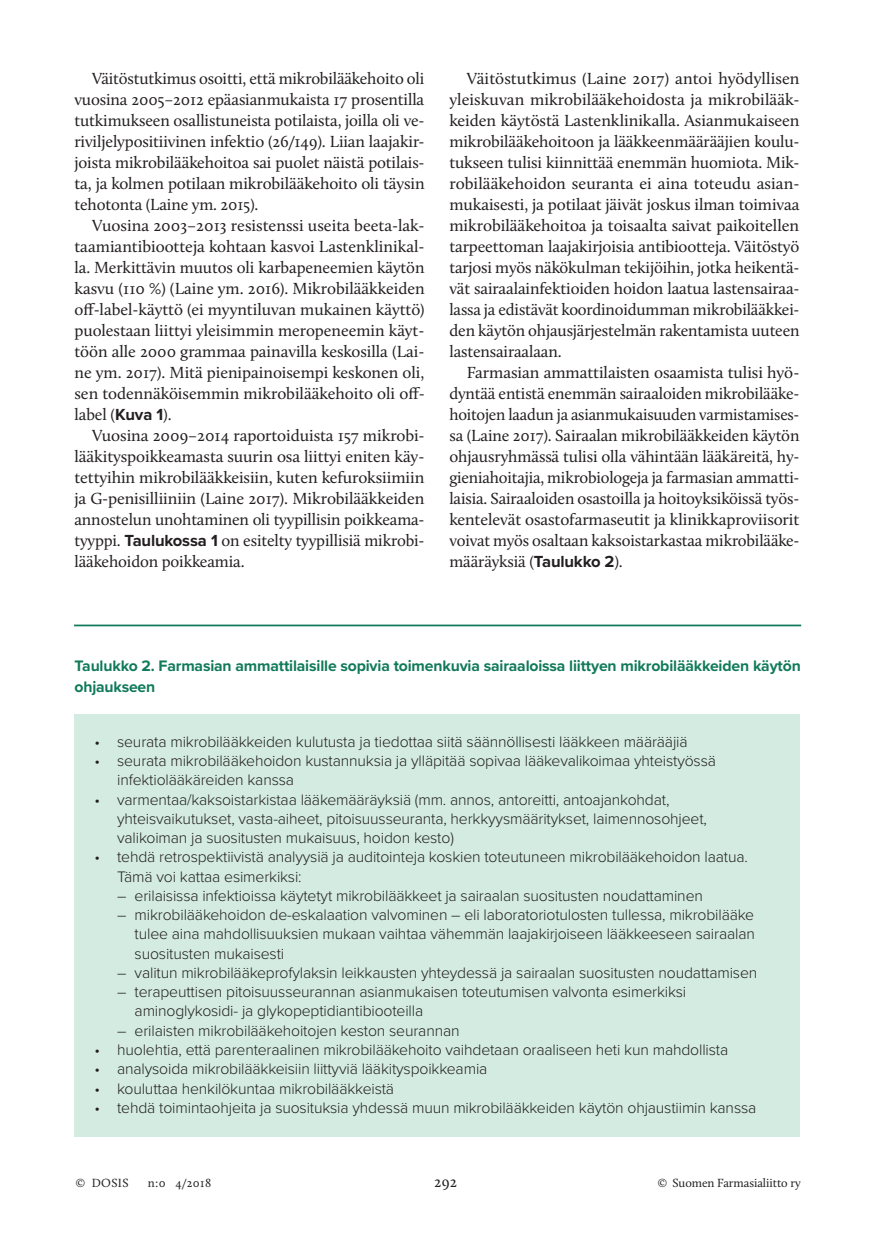
<style>
.page{position:relative;width:874px;height:1241px;background:#fff}
.page>*{position:absolute;margin:0;border:0;box-sizing:border-box;transform-origin:0 0}
.DOSIS_Leipäteksti{font:16.62px/21px "Calluna";letter-spacing:-.01em;color:#231f20;text-align:justify}
.DOSIS_Tittelin_alle{font:300 15.75px/19.2px "Proxima Nova";letter-spacing:-.01em;color:#231f20}
.DOSIS_Kuvateksti{font:700 15.75px/21px "Proxima Nova";letter-spacing:-.01em;color:#117a5a}
.t1{font:15.75px "Calluna";color:#231f20}
.t2{font:12.25px "Calluna";letter-spacing:-.005em;color:#231f20}
.s1{font-family:"Proxima Nova";font-weight:700}
</style>
<div class="page">
<div style="left:74px;top:714px;width:725px;height:422px;background:#d3ebe1"></div>
<hr style="left:74px;top:624px;width:726px;height:2px;background:#117a5a">
<p class="DOSIS_Leipäteksti" style="left:74px;top:68px;width:351px;text-indent:18px">Väitöstutkimus osoitti, että mikrobilääkehoito oli vuosina 2005–2012 epäasianmukaista 17 prosentilla tutkimukseen osallistuneista potilaista, joilla oli ve&shy;riviljelypositiivinen infektio (26/149). Liian laajakir&shy;joista mikrobilääkehoitoa sai puolet näistä potilais&shy;ta, ja kolmen potilaan mikrobilääkehoito oli täysin tehotonta (Laine ym. 2015).</p>
<p class="DOSIS_Leipäteksti" style="left:74px;top:215px;width:351px;text-indent:18px">Vuosina 2003–2013 resistenssi useita beeta-lak&shy;taamiantibiootteja kohtaan kasvoi Lastenklinikal&shy;la. Merkittävin muutos oli karbapeneemien käytön kasvu (110 %) (Laine ym. 2016). Mikrobilääkkeiden off-label-käyttö (ei myyntiluvan mukainen käyttö) puolestaan liittyi yleisimmin meropeneemin käyt&shy;töön alle 2000 grammaa painavilla keskosilla (Lai&shy;ne ym. 2017). Mitä pienipainoisempi keskonen oli, sen todennäköisemmin mikrobilääkehoito oli off&shy;label (<span class="s1">Kuva 1</span>).</p>
<p class="DOSIS_Leipäteksti" style="left:74px;top:425px;width:351px;text-indent:18px">Vuosina 2009–2014 raportoiduista 157 mikrobi&shy;lääkityspoikkeamasta suurin osa liittyi eniten käy&shy;tettyihin mikrobilääkkeisiin, kuten kefuroksiimiin ja G-penisilliiniin (Laine 2017). Mikrobilääkkeiden annostelun unohtaminen oli tyypillisin poikkeama&shy;tyyppi. <span class="s1">Taulukossa 1</span> on esitelty tyypillisiä mikrobi&shy;lääkehoidon poikkeamia.</p>
<p class="DOSIS_Leipäteksti" style="left:449px;top:68px;width:351px;text-indent:18px">Väitöstutkimus (Laine 2017) antoi hyödyllisen yleiskuvan mikrobilääkehoidosta ja mikrobilääk&shy;keiden käytöstä Lastenklinikalla. Asianmukaiseen mikrobilääkehoitoon ja lääkkeenmäärääjien koulu&shy;tukseen tulisi kiinnittää enemmän huomiota. Mik&shy;robilääkehoidon seuranta ei aina toteudu asian&shy;mukaisesti, ja potilaat jäivät joskus ilman toimivaa mikrobilääkehoitoa ja toisaalta saivat paikoitellen tarpeettoman laajakirjoisia antibiootteja. Väitöstyö tarjosi myös näkökulman tekijöihin, jotka heikentä&shy;vät sairaalainfektioiden hoidon laatua lastensairaa&shy;lassa ja edistävät koordinoidumman mikrobilääkkei&shy;den käytön ohjausjärjestelmän rakentamista uuteen lastensairaalaan.</p>
<p class="DOSIS_Leipäteksti" style="left:449px;top:362px;width:351px;text-indent:18px">Farmasian ammattilaisten osaamista tulisi hyö&shy;dyntää entistä enemmän sairaaloiden mikrobilääke&shy;hoitojen laadun ja asianmukaisuuden varmistamises&shy;sa (Laine 2017). Sairaalan mikrobilääkkeiden käytön ohjausryhmässä tulisi olla vähintään lääkäreitä, hy&shy;gieniahoitajia, mikrobiologeja ja farmasian ammatti&shy;laisia. Sairaaloiden osastoilla ja hoitoyksiköissä työs&shy;kentelevät osastofarmaseutit ja klinikkaproviisorit voivat myös osaltaan kaksoistarkastaa mikrobilääke&shy;määräyksiä (<span class="s1">Taulukko 2</span>).</p>
<p class="DOSIS_Kuvateksti" style="left:74px;top:655px;width:727px">Taulukko 2. Farmasian ammattilaisille sopivia toimenkuvia sairaaloissa liittyen mikrobilääkkeiden käytön ohjaukseen</p>
<p class="DOSIS_Tittelin_alle" style="left:94px;top:731px;width:594px">• seurata mikrobilääkkeiden kulutusta ja tiedottaa siitä säännöllisesti lääkkeen määrääjiä</p>
<p class="DOSIS_Tittelin_alle" style="left:117px;top:750px;width:600px;text-indent:-23px">• seurata mikrobilääkehoidon kustannuksia ja ylläpitää sopivaa lääkevalikoimaa yhteistyössä infektiolääkäreiden kanssa</p>
<p class="DOSIS_Tittelin_alle" style="left:117px;top:788px;width:591px;text-indent:-23px">• varmentaa/kaksoistarkistaa lääkemääräyksiä (mm. annos, antoreitti, antoajankohdat, yhteisvaikutukset, vasta-aiheet, pitoisuusseuranta, herkkyysmääritykset, laimennosohjeet, valikoiman ja suositusten mukaisuus, hoidon kesto)</p>
<p class="DOSIS_Tittelin_alle" style="left:117px;top:846px;width:632px;text-indent:-23px">• tehdä retrospektiivistä analyysiä ja auditointeja koskien toteutuneen mikrobilääkehoidon laatua.<br>Tämä voi kattaa esimerkiksi:</p>
<p class="DOSIS_Tittelin_alle" style="left:117px;top:885px;width:587px">– erilaisissa infektioissa käytetyt mikrobilääkkeet ja sairaalan suositusten noudattaminen</p>
<p class="DOSIS_Tittelin_alle" style="left:135px;top:904px;width:621px;text-align:justify;text-indent:-18px">– mikrobilääkehoidon de-eskalaation valvominen – eli laboratoriotulosten tullessa, mikrobilääke tulee aina mahdollisuuksien mukaan vaihtaa vähemmän laajakirjoiseen lääkkeeseen sairaalan suositusten mukaisesti</p>
<p class="DOSIS_Tittelin_alle" style="left:117px;top:962px;width:641px">– valitun mikrobilääkeprofylaksin leikkausten yhteydessä ja sairaalan suositusten noudattamisen</p>
<p class="DOSIS_Tittelin_alle" style="left:135px;top:981px;width:553px;text-indent:-18px">– terapeuttisen pitoisuusseurannan asianmukaisen toteutumisen valvonta esimerkiksi aminoglykosidi- ja glykopeptidiantibiooteilla</p>
<p class="DOSIS_Tittelin_alle" style="left:117px;top:1019px;width:344px">– erilaisten mikrobilääkehoitojen keston seurannan</p>
<p class="DOSIS_Tittelin_alle" style="left:94px;top:1039px;width:635px">• huolehtia, että parenteraalinen mikrobilääkehoito vaihdetaan oraaliseen heti kun mahdollista</p>
<p class="DOSIS_Tittelin_alle" style="left:94px;top:1058px;width:394px">• analysoida mikrobilääkkeisiin liittyviä lääkityspoikkeamia</p>
<p class="DOSIS_Tittelin_alle" style="left:94px;top:1077px;width:301px">• kouluttaa henkilökuntaa mikrobilääkkeistä</p>
<p class="DOSIS_Tittelin_alle" style="left:94px;top:1096px;width:663px">• tehdä toimintaohjeita ja suosituksia yhdessä muun mikrobilääkkeiden käytön ohjaustiimin kanssa</p>
<p class="t2" style="left:76px;top:1175px;width:54px">© DOSIS</p>
<p class="t2" style="left:148px;top:1175px;width:65px">n:0 4/2018</p>
<p class="t1" style="left:434px;top:1172px;width:24px">292</p>
<p class="t2" style="left:657px;top:1175px;width:144px">© Suomen Farmasialiitto ry</p>
</div>
